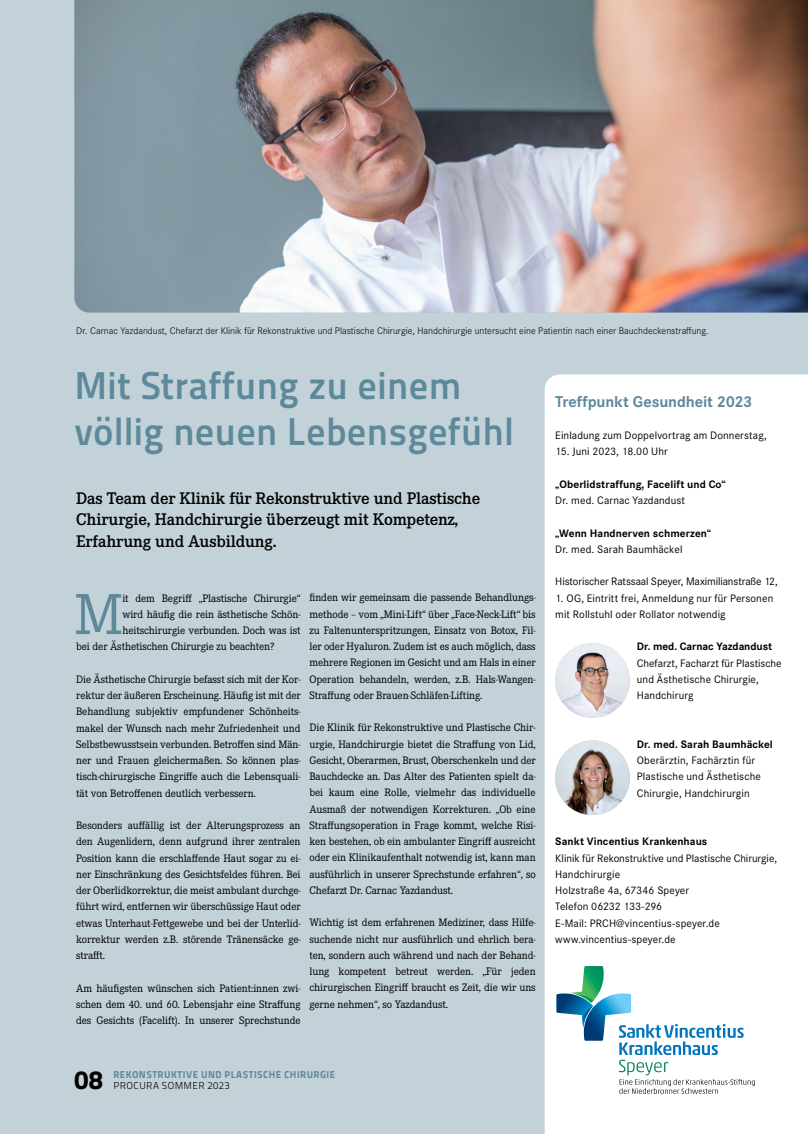
<style>
.page{position:relative;width:808px;height:1134px;background:#c3d2d9}
.page>*{position:absolute;margin:0;border:0;box-sizing:border-box;transform-origin:0 0}
.t1{font:60px "Corporate E";color:#5e899a}
.t2{font:38.75px/46.5px "Titillium Maps 26 L 750 wt";color:#5e899a}
.t3{font:26.25px "Titillium Maps 26 L 999 wt";color:#000}
.t4{font:600 17.5px/21.2px "Corporate E";letter-spacing:-.01em;color:#000}
.t5{font:700 16.25px "Corporate S";letter-spacing:-.005em;color:#5e899a}
.t6{font:11.25px/16.2px "Corporate E";letter-spacing:-.01em;color:#000;text-align:justify}
.t7{font:11.25px/16.2px "Corporate S";letter-spacing:.005em;color:#000}
.t8{font:700 11.25px "Corporate S";letter-spacing:.005em;color:#000}
.t9{font:300 10px "Corporate S";color:#000}
.t10{font:10px "Titillium Maps 26 L 999 wt";letter-spacing:.04em;color:#5e899a}
.t11{font:10px "Titillium Maps 26 L 250 wt";letter-spacing:.04em;color:#000}
</style>
<div class="page">
<img style="left:74px;top:0;width:733px;height:313px">
<div style="left:545px;top:375px;width:262px;height:759px;background:#fff"></div>
<svg style="left:556px;top:966px;width:199px;height:128px;background:#d7e7ed"></svg>
<img style="left:555px;top:643px;width:75px;height:75px;border-radius:37px">
<img style="left:555px;top:740px;width:75px;height:75px;border-radius:37px">
<hr style="left:807px;top:0;width:1px;height:1134px;background:#f0e8d7">
<p class="t9" style="left:76px;top:324px;width:634px">Dr. Carnac Yazdandust, Chefarzt der Klinik für Rekonstruktive und Plastische Chirurgie, Handchirurgie untersucht eine Patientin nach einer Bauchdeckenstraffung.</p>
<h2 class="t2" style="left:74px;top:360px;width:441px">Mit Straffung zu einem völlig neuen Lebensgefühl</h2>
<h3 class="t4" style="left:76px;top:487px;width:405px">Das Team der Klinik für Rekonstruktive und Plastische<br>Chirurgie, Handchirurgie überzeugt mit Kompetenz,<br>Erfahrung und Ausbildung.</h3>
<h1 class="t1" style="left:74px;top:577px;width:50px">M</h1>
<p class="t6" style="left:122px;top:589px;width:180px">it dem Begriff „Plastische Chirurgie“</p>
<p class="t6" style="left:122px;top:606px;width:180px">wird häufig die rein ästhetische Schön-</p>
<p class="t6" style="left:122px;top:622px;width:180px">heitschirurgie verbunden. Doch was ist</p>
<p class="t6" style="left:76px;top:638px;width:200px">bei der Ästhetischen Chirurgie zu beachten?</p>
<p class="t6" style="left:76px;top:671px;width:226px">Die Ästhetische Chirurgie befasst sich mit der Kor&shy;rektur der äußeren Erscheinung. Häufig ist mit der Behandlung subjektiv empfundener Schönheits&shy;makel der Wunsch nach mehr Zufriedenheit und Selbstbewusstsein verbunden. Betroffen sind Män&shy;ner und Frauen gleichermaßen. So können plas&shy;tisch-chirurgische Eingriffe auch die Lebensquali&shy;tät von Betroffenen deutlich verbessern.</p>
<p class="t6" style="left:76px;top:817px;width:226px">Besonders auffällig ist der Alterungsprozess an den Augenlidern, denn aufgrund ihrer zentralen Position kann die erschlaffende Haut sogar zu ei&shy;ner Einschränkung des Gesichtsfeldes führen. Bei der Oberlidkorrektur, die meist ambulant durchge&shy;führt wird, entfernen wir überschüssige Haut oder etwas Unterhaut-Fettgewebe und bei der Unterlid&shy;korrektur werden z.B. störende Tränensäcke ge&shy;strafft.</p>
<p class="t6" style="left:76px;top:979px;width:226px">Am häufigsten wünschen sich Patient:innen zwi&shy;schen dem 40. und 60. Lebensjahr eine Straffung des Gesichts (Facelift). In unserer Sprechstunde</p>
<p class="t6" style="left:309px;top:589px;width:228px">finden wir gemeinsam die passende Behandlungs&shy;methode – vom „Mini-Lift“ über „Face-Neck-Lift“ bis zu Faltenunterspritzungen, Einsatz von Botox, Fil&shy;ler oder Hyaluron. Zudem ist es auch möglich, dass mehrere Regionen im Gesicht und am Hals in einer Operation behandeln, werden, z.B. Hals-Wangen-Straffung oder Brauen-Schläfen-Lifting.</p>
<p class="t6" style="left:309px;top:719px;width:228px">Die Klinik für Rekonstruktive und Plastische Chir&shy;urgie, Handchirurgie bietet die Straffung von Lid, Gesicht, Oberarmen, Brust, Oberschenkeln und der Bauchdecke an. Das Alter des Patienten spielt da&shy;bei kaum eine Rolle, vielmehr das individuelle Ausmaß der notwendigen Korrekturen. „Ob eine Straffungsoperation in Frage kommt, welche Risi&shy;ken bestehen, ob ein ambulanter Eingriff ausreicht oder ein Klinikaufenthalt notwendig ist, kann man ausführlich in unserer Sprechstunde erfahren“, so Chefarzt Dr. Carnac Yazdandust.</p>
<p class="t6" style="left:309px;top:914px;width:228px">Wichtig ist dem erfahrenen Mediziner, dass Hilfe&shy;suchende nicht nur ausführlich und ehrlich bera&shy;ten, sondern auch während und nach der Behand&shy;lung kompetent betreut werden. „Für jeden chirurgischen Eingriff braucht es Zeit, die wir uns gerne nehmen“, so Yazdandust.</p>
<h3 class="t3" style="left:74px;top:1059px;width:30px">08</h3>
<p class="t10" style="left:113px;top:1066px;width:223px">REKONSTRUKTIVE UND PLASTISCHE CHIRURGIE</p>
<p class="t11" style="left:113px;top:1078px;width:118px">PROCURA SOMMER 2023</p>
<h3 class="t5" style="left:555px;top:390px;width:199px">Treffpunkt Gesundheit 2023</h3>
<p class="t7" style="left:555px;top:427px;width:213px">Einladung zum Doppelvortrag am Donnerstag,</p>
<p class="t7" style="left:555px;top:443px;width:114px">15. Juni 2023, 18.00 Uhr</p>
<p class="t8" style="left:555px;top:476px;width:172px">„Oberlidstraffung, Facelift und Co“</p>
<p class="t7" style="left:555px;top:492px;width:131px">Dr. med. Carnac Yazdandust</p>
<p class="t8" style="left:555px;top:525px;width:157px">„Wenn Handnerven schmerzen“</p>
<p class="t7" style="left:555px;top:540px;width:129px">Dr. med. Sarah Baumhäckel</p>
<p class="t7" style="left:555px;top:573px;width:224px">Historischer Ratssaal Speyer, Maximilianstraße 12,</p>
<p class="t7" style="left:555px;top:589px;width:219px">1. OG, Eintritt frei, Anmeldung nur für Personen mit Rollstuhl oder Rollator notwendig</p>
<p class="t8" style="left:637px;top:639px;width:137px">Dr. med. Carnac Yazdandust</p>
<p class="t7" style="left:637px;top:654px;width:146px">Chefarzt, Facharzt für Plastische und Ästhetische Chirurgie,<br>Handchirurg</p>
<p class="t8" style="left:637px;top:736px;width:138px">Dr. med. Sarah Baumhäckel</p>
<p class="t7" style="left:637px;top:752px;width:125px">Oberärztin, Fachärztin für<br>Plastische und Ästhetische<br>Chirurgie, Handchirurgin</p>
<p class="t8" style="left:555px;top:834px;width:154px">Sankt Vincentius Krankenhaus</p>
<p class="t7" style="left:555px;top:849px;width:223px">Klinik für Rekonstruktive und Plastische Chirurgie,<br>Handchirurgie<br>Holzstraße 4a, 67346 Speyer<br>Telefon 06232 133-296<br>E-Mail: PRCH@vincentius-speyer.de www.vincentius-speyer.de</p>
</div>
